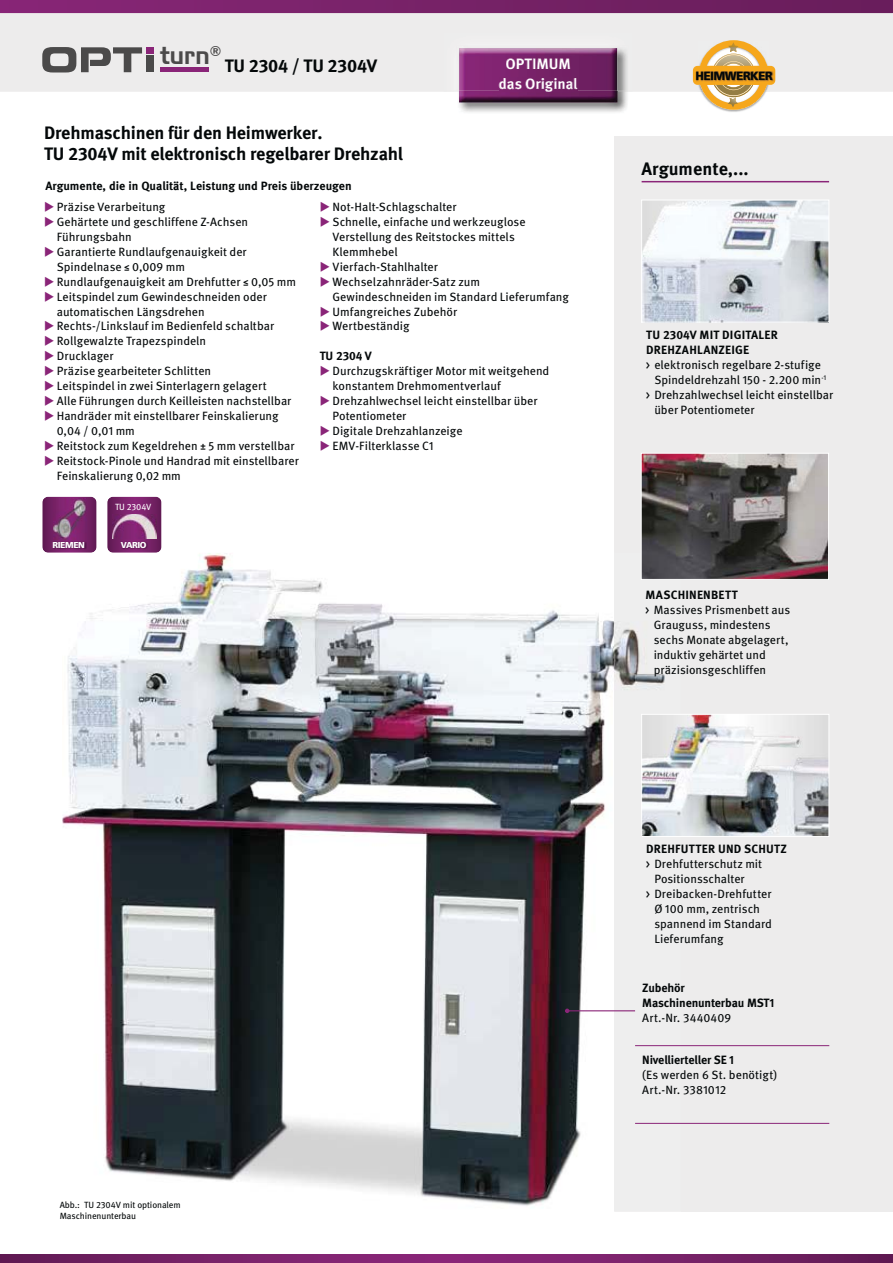
<style>
.page{position:relative;width:893px;height:1263px;background:#fff}
.page>*{position:absolute;margin:0;border:0;box-sizing:border-box;transform-origin:0 0}
.t1{font:23.85px "Handel Gothic BT";color:#4b4a4a}
.t2{font:700 18px/21.6px "Meta LF";letter-spacing:-.01em;color:#040809}
.t3{font:700 15px/19.5px "Meta LF";letter-spacing:-.005em;color:#fff;text-align:center}
.t4{font:800 12.45px "Front Page";letter-spacing:-.05em;color:#040809}
.t5{font:12px/15px "Meta LF";color:#040809}
.t6{font:700 12px/15px "Meta LF";color:#040809}
.t7{font:9px/10.8px "Meta LF";letter-spacing:-.01em;color:#040809}
.t8{font:800 9px "Front Page";letter-spacing:-.05em;color:#fff}
.t9{font:9px "Meta LF";letter-spacing:-.01em;color:#fff}
</style>
<div class="page">
<div style="left:0;top:13px;width:893px;height:79px;background:#edecec"></div>
<svg style="left:0;top:1254px;width:893px;height:9px;background:#772168"></svg>
<svg style="left:0;top:0;width:893px;height:13px;background:#772167"></svg>
<div style="left:161px;top:67px;width:48px;height:5px;background:#8a2578"></div>
<svg style="left:42px;top:47px;width:100px;height:26px;background:#959494"></svg>
<div style="left:146px;top:47px;width:7px;height:7px;background:#8a2578"></div>
<div style="left:146px;top:55px;width:7px;height:17px;background:#4b4a4a"></div>
<div style="left:614px;top:136px;width:279px;height:1076px;background:#edecec"></div>
<img style="left:62px;top:553px;width:552px;height:653px">
<img style="left:614px;top:622px;width:67px;height:501px">
<svg style="left:128px;top:597px;width:24px;height:1px"></svg>
<img style="left:256px;top:619px;width:14px;height:3px">
<div style="left:443px;top:32px;width:190px;height:60px;background:#efeeee"></div>
<img style="left:457px;top:45px;width:172px;height:67px">
<img style="left:459px;top:48px;width:158px;height:54px">
<img style="left:506px;top:59px;width:64px;height:11px">
<img style="left:499px;top:78px;width:78px;height:14px">
<img style="left:499px;top:78px;width:74px;height:12px">
<svg style="left:545px;top:90px;width:8px;height:2px"></svg>
<img style="left:697px;top:85px;width:73px;height:27px">
<img style="left:697px;top:40px;width:73px;height:26px">
<div style="left:699px;top:40px;width:69px;height:70px;background:#f6a71c;border-radius:50%"></div>
<img style="left:707px;top:47px;width:53px;height:56px">
<div style="left:693px;top:66px;width:82px;height:19px;background:#f6a71c;border-radius:5px"></div>
<img style="left:696px;top:71px;width:78px;height:10px">
<svg style="left:713px;top:42px;width:41px;height:66px"></svg>
<img style="left:643px;top:716px;width:184px;height:119px">
<div style="left:641px;top:714px;width:188px;height:123px;border:1px solid #fff"></div>
<img style="left:643px;top:455px;width:184px;height:123px">
<div style="left:641px;top:453px;width:188px;height:127px;border:1px solid #fff"></div>
<img style="left:643px;top:202px;width:184px;height:119px">
<div style="left:641px;top:200px;width:188px;height:123px;border:1px solid #fff"></div>
<hr style="left:567px;top:1010px;width:68px;height:1px;background:#8a2578">
<svg style="left:565px;top:1009px;width:4px;height:4px"></svg>
<hr style="left:635px;top:1045px;width:194px;height:1px;background:#8a2578">
<hr style="left:635px;top:1123px;width:194px;height:1px;background:#8a2578">
<svg style="left:107px;top:497px;width:55px;height:56px;background:#7a2c6c"></svg>
<img style="left:120px;top:541px;width:28px;height:9px">
<img style="left:113px;top:514px;width:43px;height:25px">
<svg style="left:42px;top:497px;width:55px;height:56px"></svg>
<img style="left:54px;top:499px;width:33px;height:40px">
<img style="left:53px;top:541px;width:34px;height:9px">
<hr style="left:642px;top:181px;width:187px;height:1px;background:#8a2578">
<h1 class="t1" style="left:160px;top:41px;width:63px">turn<sup>®</sup></h1>
<h2 class="t2" style="left:225px;top:57px;width:154px">TU 2304 / TU 2304V</h2>
<h2 class="t2" style="left:44px;top:123px;width:361px">Drehmaschinen für den Heimwerker.<br>TU 2304V mit elektronisch regelbarer Drehzahl</h2>
<p class="t6" style="left:45px;top:179px;width:308px">Argumente, die in Qualität, Leistung und Preis überzeugen</p>
<p class="t3" style="left:499px;top:56px;width:81px">OPTIMUM das Original</p>
<p class="t5" style="left:57px;top:200px;width:244px">Präzise Verarbeitung<br>Gehärtete und geschliffene Z-Achsen Führungsbahn<br>Garantierte Rundlaufgenauigkeit der Spindelnase ≤ 0,009 mm<br>Rundlaufgenauigkeit am Drehfutter ≤ 0,05 mm Leitspindel zum Gewindeschneiden oder automatischen Längsdrehen Rechts-/Linkslauf im Bedienfeld schaltbar Rollgewalzte Trapezspindeln<br>Drucklager<br>Präzise gearbeiteter Schlitten<br>Leitspindel in zwei Sinterlagern gelagert<br>Alle Führungen durch Keilleisten nachstellbar Handräder mit einstellbarer Feinskalierung 0,04 / 0,01 mm<br>Reitstock zum Kegeldrehen ± 5 mm verstellbar Reitstock-Pinole und Handrad mit einstellbarer Feinskalierung 0,02 mm</p>
<p class="t5" style="left:332px;top:200px;width:238px">Not-Halt-Schlagschalter<br>Schnelle, einfache und werkzeuglose<br>Verstellung des Reitstockes mittels<br>Klemmhebel<br>Vierfach-Stahlhalter<br>Wechselzahnräder-Satz zum<br>Gewindeschneiden im Standard Lieferumfang<br>Umfangreiches Zubehör<br>Wertbeständig</p>
<p class="t6" style="left:320px;top:350px;width:53px">TU 2304 V</p>
<p class="t5" style="left:332px;top:365px;width:218px">Durchzugskräftiger Motor mit weitgehend konstantem Drehmomentverlauf<br>Drehzahlwechsel leicht einstellbar über<br>Potentiometer<br>Digitale Drehzahlanzeige<br>EMV-Filterklasse C1</p>
<p class="t8" style="left:53px;top:542px;width:34px">RIEMEN</p>
<p class="t9" style="left:115px;top:504px;width:38px">TU 2304V</p>
<p class="t8" style="left:121px;top:542px;width:27px">VARIO</p>
<p class="t4" style="left:695px;top:72px;width:79px">HEIMWERKER</p>
<h2 class="t2" style="left:642px;top:160px;width:109px">Argumente,...</h2>
<p class="t6" style="left:646px;top:328px;width:133px">TU 2304V MIT DIGITALER<br>DREHZAHLANZEIGE</p>
<p class="t5" style="left:646px;top:358px;width:177px">&gt; elektronisch regelbare 2-stufige</p>
<p class="t5" style="left:654px;top:373px;width:173px">Spindeldrehzahl 150 - 2.200 min<sup>-1</sup></p>
<p class="t5" style="left:646px;top:388px;width:189px">&gt; Drehzahlwechsel leicht einstellbar</p>
<p class="t5" style="left:654px;top:403px;width:102px">über Potentiometer</p>
<p class="t6" style="left:645px;top:589px;width:94px">MASCHINENBETT</p>
<p class="t5" style="left:654px;top:604px;width:138px;text-indent:-9px">&gt; Massives Prismenbett aus<br>Grauguss, mindestens sechs Monate abgelagert, induktiv gehärtet und präzisionsgeschliffen</p>
<p class="t7" style="left:60px;top:1200px;width:123px">Abb.: TU 2304V mit optionalem<br>Maschinenunterbau</p>
<p class="t6" style="left:646px;top:842px;width:142px">DREHFUTTER UND SCHUTZ</p>
<p class="t5" style="left:646px;top:857px;width:118px">&gt; Drehfutterschutz mit</p>
<p class="t5" style="left:654px;top:872px;width:92px">Positionsschalter</p>
<p class="t5" style="left:646px;top:887px;width:127px">&gt; Dreibacken-Drehfutter</p>
<p class="t5" style="left:654px;top:902px;width:107px">Ø 100 mm, zentrisch</p>
<p class="t5" style="left:654px;top:917px;width:119px">spannend im Standard</p>
<p class="t5" style="left:654px;top:932px;width:71px">Lieferumfang</p>
<p class="t6" style="left:642px;top:982px;width:134px;line-height:14.4px">Zubehör<br>Maschinenunterbau MST1</p>
<p class="t5" style="left:642px;top:1011px;width:90px">Art.-Nr. 3440409</p>
<p class="t6" style="left:642px;top:1053px;width:94px">Nivellierteller SE 1</p>
<p class="t5" style="left:642px;top:1068px;width:136px">(Es werden 6 St. benötigt)<br>Art.-Nr. 3381012</p>
</div>
